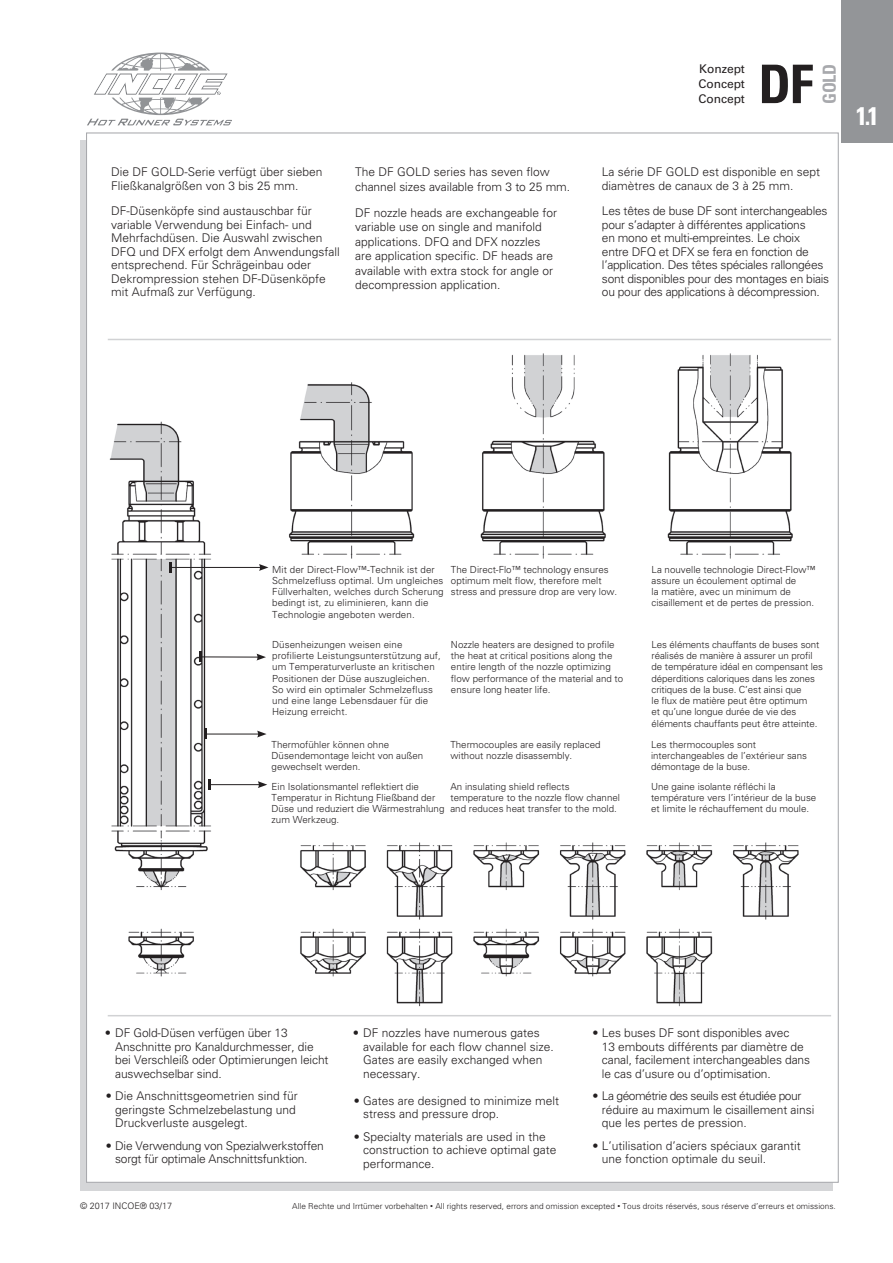
<style>
.page{position:relative;width:893px;height:1263px;background:#fff}
.page>*{position:absolute;margin:0;border:0;box-sizing:border-box;transform-origin:0 0}
.t1{font:700 condensed 53.25px "Univers";color:#231f20}
.t2{font:700 condensed 25.5px "Univers";color:#fff}
.t3{font:700 condensed 18px "Univers";color:#a8a9ad}
.t4{font:300 12px/13.5px "Univers";color:#231f20}
.t5{font:300 12px/13.5px "Univers";letter-spacing:-.02em;color:#231f20}
.t6{font:12px/14.7px "Univers";letter-spacing:-.005em;color:#231f20;text-align:justify}
.t7{font:300 9.75px/11.2px "Univers";color:#231f20}
.t8{font:300 9px "Univers";color:#231f20}
.t9{font:300 8.25px "Univers";color:#231f20}
.s1{font-weight:400}
.s2{font-family:"Arial";font-weight:400}
</style>
<div class="page">
<svg style="left:87px;top:53px;width:145px;height:72px"></svg>
<div style="left:86px;top:132px;width:753px;height:1051px;background:#fff;border:1px solid #a8a9ad"></div>
<div style="left:842px;top:0;width:51px;height:142px;background:#939598"></div>
<img style="left:109px;top:353px;width:690px;height:654px">
<hr style="left:108px;top:339px;width:723px;height:1px;background:#d1d2d4">
<hr style="left:108px;top:1015px;width:723px;height:1px;background:#d1d2d4">
<hr style="left:172px;top:567px;width:89px;height:1px;background:#231f20">
<svg style="left:259px;top:564px;width:9px;height:7px"></svg>
<svg style="left:170px;top:562px;width:2px;height:11px"></svg>
<hr style="left:201px;top:656px;width:58px;height:1px;background:#231f20">
<svg style="left:256px;top:654px;width:10px;height:6px"></svg>
<svg style="left:199px;top:652px;width:2px;height:10px"></svg>
<hr style="left:206px;top:734px;width:53px;height:1px;background:#231f20">
<svg style="left:257px;top:731px;width:10px;height:6px"></svg>
<svg style="left:204px;top:729px;width:2px;height:10px"></svg>
<hr style="left:210px;top:784px;width:50px;height:1px;background:#231f20">
<svg style="left:258px;top:781px;width:9px;height:7px"></svg>
<svg style="left:209px;top:779px;width:2px;height:11px"></svg>
<p class="t4" style="left:111px;top:165px;width:213px">Die DF GOLD-Serie verfügt über sieben<br>Fließkanalgrößen von 3 bis 25 mm.</p>
<p class="t4" style="left:111px;top:204px;width:230px">DF-Düsenköpfe sind austauschbar für variable Verwendung bei Einfach- und Mehrfachdüsen. Die Auswahl zwischen DFQ und DFX erfolgt dem Anwendungsfall entsprechend. Für Schrägeinbau oder Dekrompression stehen DF-Düsenköpfe mit Aufmaß zur Verfügung.</p>
<p class="t4" style="left:355px;top:165px;width:217px;line-height:14.4px">The DF GOLD series has seven flow channel sizes available from 3 to 25 mm.</p>
<p class="t4" style="left:355px;top:206px;width:204px;line-height:14.4px">DF nozzle heads are exchangeable for variable use on single and manifold applications. DFQ and DFX nozzles are application specific. DF heads are available with extra stock for angle or decompression application.</p>
<p class="t6" style="left:699px;top:62px;width:48px">Konzept Concept Concept</p>
<h1 class="t1" style="left:758px;top:52px;width:56px">DF</h1>
<h3 class="t3" style="left:818px;top:104px;width:42px;rotate:-90deg">GOLD</h3>
<p class="t4" style="left:602px;top:165px;width:220px">La série DF GOLD est disponible en sept diamètres de canaux de 3 à 25 mm.</p>
<p class="t5" style="left:602px;top:204px;width:229px">Les têtes de buse DF sont interchangeables pour s’adapter à différentes applications<br>en mono et multi-empreintes. Le choix entre DFQ et DFX se fera en fonction de l’application. Des têtes spéciales rallongées sont disponibles pour des montages en biais ou pour des applications à décompression.</p>
<h2 class="t2" style="left:856px;top:100px;width:24px">1.1</h2>
<p class="t7" style="left:451px;top:563px;width:168px">The Direct-Flo™ technology ensures optimum melt flow, therefore melt stress and pressure drop are very low.</p>
<p class="t7" style="left:272px;top:563px;width:173px">Mit der Direct-Flow™-Technik ist der Schmelzefluss optimal. Um ungleiches Füllverhalten, welches durch Scherung bedingt ist, zu eliminieren, kann die Technologie angeboten werden.</p>
<p class="t7" style="left:272px;top:639px;width:170px">Düsenheizungen weisen eine profilierte Leistungsunterstützung auf, um Temperaturverluste an kritischen Positionen der Düse auszugleichen.<br>So wird ein optimaler Schmelzefluss und eine lange Lebensdauer für die Heizung erreicht.</p>
<p class="t7" style="left:272px;top:739px;width:153px">Thermofühler können ohne<br>Düsendemontage leicht von außen gewechselt werden.</p>
<p class="t7" style="left:272px;top:781px;width:174px">Ein Isolationsmantel reflektiert die<br>Temperatur in Richtung Fließband der<br>Düse und reduziert die Wärmestrahlung zum Werkzeug.</p>
<p class="t7" style="left:451px;top:639px;width:174px">Nozzle heaters are designed to profile the heat at critical positions along the entire length of the nozzle optimizing flow performance of the material and to ensure long heater life.</p>
<p class="t7" style="left:450px;top:739px;width:152px">Thermocouples are easily replaced without nozzle disassembly.</p>
<p class="t7" style="left:450px;top:780px;width:171px">An insulating shield reflects temperature to the nozzle flow channel and reduces heat transfer to the mold.</p>
<p class="t7" style="left:652px;top:563px;width:166px">La nouvelle technologie Direct-Flow™ assure un écoulement optimal de<br>la matière, avec un minimum de cisaillement et de pertes de pression.</p>
<p class="t7" style="left:652px;top:639px;width:173px">Les éléments chauffants de buses sont réalisés de manière à assurer un profil de température idéal en compensant les déperditions caloriques dans les zones critiques de la buse. C’est ainsi que<br>le flux de matière peut être optimum<br>et qu’une longue durée de vie des éléments chauffants peut être atteinte.</p>
<p class="t7" style="left:651px;top:739px;width:158px">Les thermocouples sont interchangeables de l’extérieur sans démontage de la buse.</p>
<p class="t7" style="left:651px;top:781px;width:167px">Une gaine isolante réfléchi la température vers l’intérieur de la buse et limite le réchauffement du moule.</p>
<p class="t4" style="left:115px;top:1026px;width:215px;text-indent:-9px"><span class="s1">•</span> DF Gold-Düsen verfügen über 13<br>Anschnitte pro Kanaldurchmesser, die bei Verschleiß oder Optimierungen leicht auswechselbar sind.</p>
<p class="t4" style="left:115px;top:1089px;width:184px;text-indent:-9px">• Die Anschnittsgeometrien sind für geringste Schmelzebelastung und<br>Druckverluste ausgelegt.</p>
<p class="t5" style="left:106px;top:1139px;width:220px;text-align:center">• Die Verwendung von Spezialwerkstoffen sorgt für optimale Anschnittsfunktion.</p>
<p class="t4" style="left:363px;top:1026px;width:192px;text-indent:-9px"><span class="s1">•</span> DF nozzles have numerous gates available for each flow channel size.<br>Gates are easily exchanged when necessary.</p>
<p class="t4" style="left:363px;top:1094px;width:198px;text-indent:-9px">• Gates are designed to minimize melt stress and pressure drop.</p>
<p class="t4" style="left:363px;top:1130px;width:195px;text-indent:-9px">• Specialty materials are used in the construction to achieve optimal gate performance.</p>
<p class="t4" style="left:602px;top:1026px;width:210px;text-indent:-9px">• Les buses DF sont disponibles avec<br>13 embouts différents par diamètre de canal, facilement interchangeables dans le cas d’usure ou d’optimisation.</p>
<p class="t4" style="left:602px;top:1089px;width:214px;text-indent:-9px">• La géométrie des seuils est étudiée pour réduire au maximum le cisaillement ainsi que les pertes de pression.</p>
<p class="t4" style="left:602px;top:1139px;width:200px;text-indent:-9px">• L’utilisation d’aciers spéciaux garantit une fonction optimale du seuil.</p>
<p class="t8" style="left:80px;top:1200px;width:93px">© 2017 INCOE® 03/17</p>
<p class="t9" style="left:292px;top:1201px;width:545px">Alle Rechte und Irrtümer vorbehalten <span class="s2">•</span> All rights reserved, errors and omission excepted <span class="s2">•</span> Tous droits réservés, sous réserve d’erreurs et omissions.</p>
</div>
